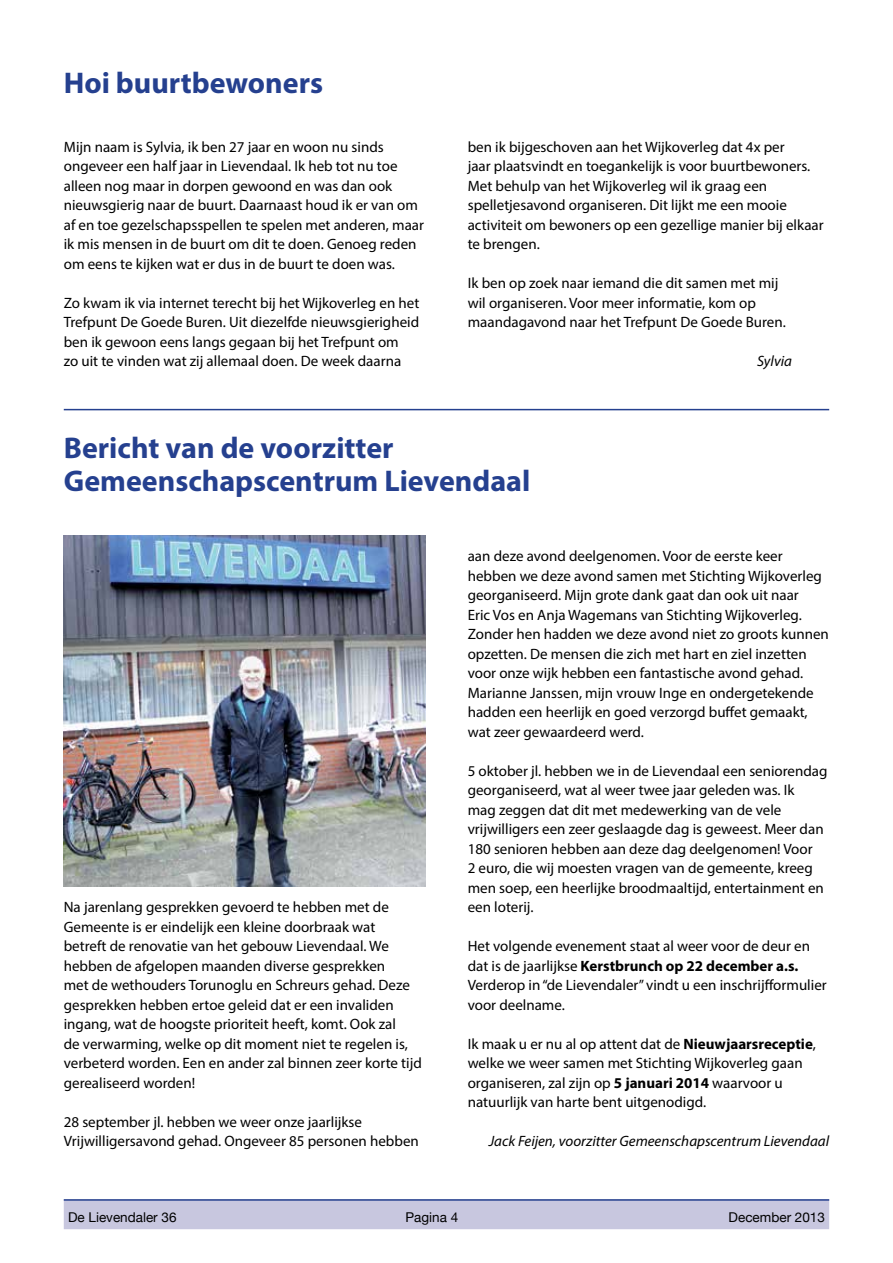
<style>
.page{position:relative;width:893px;height:1263px;background:#fff}
.page>*{position:absolute;margin:0;border:0;box-sizing:border-box;transform-origin:0 0}
.t1{font:700 30px/33px "Myriad Pro";color:#25408f}
.t2{font:15px/19.5px "Myriad Pro";color:#000}
.t3{font:italic 15px "Myriad Pro";color:#000}
.t4{font:13.5px "Helvetica Neue";color:#000}
.s1{font-weight:700}
</style>
<div class="page">
<div style="left:64px;top:1199px;width:765px;height:30px;background:#c8c7df"></div>
<hr style="left:64px;top:1199px;width:765px;height:2px;background:#25408f">
<hr style="left:64px;top:409px;width:765px;height:1px;background:#25408f">
<img style="left:64px;top:535px;width:361px;height:352px">
<h1 class="t1" style="left:64px;top:65px;width:261px">Hoi buurtbewoners</h1>
<p class="t2" style="left:64px;top:136px;width:362px">Mijn naam is Sylvia, ik ben 27 jaar en woon nu sinds ongeveer een half jaar in Lievendaal. Ik heb tot nu toe alleen nog maar in dorpen gewoond en was dan ook nieuwsgierig naar de buurt. Daarnaast houd ik er van om af en toe gezelschapsspellen te spelen met anderen, maar ik mis mensen in de buurt om dit te doen. Genoeg reden om eens te kijken wat er dus in de buurt te doen was.</p>
<p class="t2" style="left:64px;top:292px;width:357px">Zo kwam ik via internet terecht bij het Wijkoverleg en het Trefpunt De Goede Buren. Uit diezelfde nieuwsgierigheid ben ik gewoon eens langs gegaan bij het Trefpunt om<br>zo uit te vinden wat zij allemaal doen. De week daarna</p>
<p class="t2" style="left:468px;top:136px;width:358px">ben ik bijgeschoven aan het Wijkoverleg dat 4x per<br>jaar plaatsvindt en toegankelijk is voor buurtbewoners.<br>Met behulp van het Wijkoverleg wil ik graag een spelletjesavond organiseren. Dit lijkt me een mooie activiteit om bewoners op een gezellige manier bij elkaar te brengen.</p>
<p class="t2" style="left:468px;top:273px;width:320px">Ik ben op zoek naar iemand die dit samen met mij wil organiseren. Voor meer informatie, kom op maandagavond naar het Trefpunt De Goede Buren.</p>
<p class="t3" style="left:757px;top:352px;width:36px">Sylvia</p>
<h1 class="t1" style="left:64px;top:431px;width:468px">Bericht van de voorzitter<br>Gemeenschapscentrum Lievendaal</h1>
<p class="t2" style="left:64px;top:897px;width:360px">Na jarenlang gesprekken gevoerd te hebben met de Gemeente is er eindelijk een kleine doorbraak wat betreft de renovatie van het gebouw Lievendaal. We hebben de afgelopen maanden diverse gesprekken<br>met de wethouders Torunoglu en Schreurs gehad. Deze gesprekken hebben ertoe geleid dat er een invaliden ingang, wat de hoogste prioriteit heeft, komt. Ook zal<br>de verwarming, welke op dit moment niet te regelen is, verbeterd worden. Een en ander zal binnen zeer korte tijd gerealiseerd worden!</p>
<p class="t2" style="left:64px;top:1111px;width:357px">28 september jl. hebben we weer onze jaarlijkse<br>Vrijwilligersavond gehad. Ongeveer 85 personen hebben</p>
<p class="t2" style="left:468px;top:546px;width:363px">aan deze avond deelgenomen. Voor de eerste keer hebben we deze avond samen met Stichting Wijkoverleg georganiseerd. Mijn grote dank gaat dan ook uit naar<br>Eric Vos en Anja Wagemans van Stichting Wijkoverleg.<br>Zonder hen hadden we deze avond niet zo groots kunnen opzetten. De mensen die zich met hart en ziel inzetten voor onze wijk hebben een fantastische avond gehad.<br>Marianne Janssen, mijn vrouw Inge en ondergetekende hadden een heerlijk en goed verzorgd buffet gemaakt, wat zeer gewaardeerd werd.</p>
<p class="t2" style="left:468px;top:760px;width:361px">5 oktober jl. hebben we in de Lievendaal een seniorendag georganiseerd, wat al weer twee jaar geleden was. Ik<br>mag zeggen dat dit met medewerking van de vele vrijwilligers een zeer geslaagde dag is geweest. Meer dan 180 senioren hebben aan deze dag deelgenomen! Voor<br>2 euro, die wij moesten vragen van de gemeente, kreeg men soep, een heerlijke broodmaaltijd, entertainment en een loterij.</p>
<p class="t2" style="left:468px;top:936px;width:360px">Het volgende evenement staat al weer voor de deur en dat is de jaarlijkse <span class="s1">Kerstbrunch op 22 december a.s.<br></span>Verderop in “de Lievendaler” vindt u een inschrijfformulier voor deelname.</p>
<p class="t2" style="left:468px;top:1033px;width:350px">Ik maak u er nu al op attent dat de <span class="s1">Nieuwjaarsreceptie</span>, welke we weer samen met Stichting Wijkoverleg gaan organiseren, zal zijn op <span class="s1">5 januari 2014</span> waarvoor u natuurlijk van harte bent uitgenodigd.</p>
<p class="t3" style="left:489px;top:1132px;width:342px">Jack Feijen, voorzitter Gemeenschapscentrum Lievendaal</p>
<p class="t4" style="left:68px;top:1209px;width:110px">De Lievendaler 36</p>
<p class="t4" style="left:405px;top:1209px;width:54px">Pagina 4</p>
<p class="t4" style="left:729px;top:1209px;width:98px">December 2013</p>
</div>
